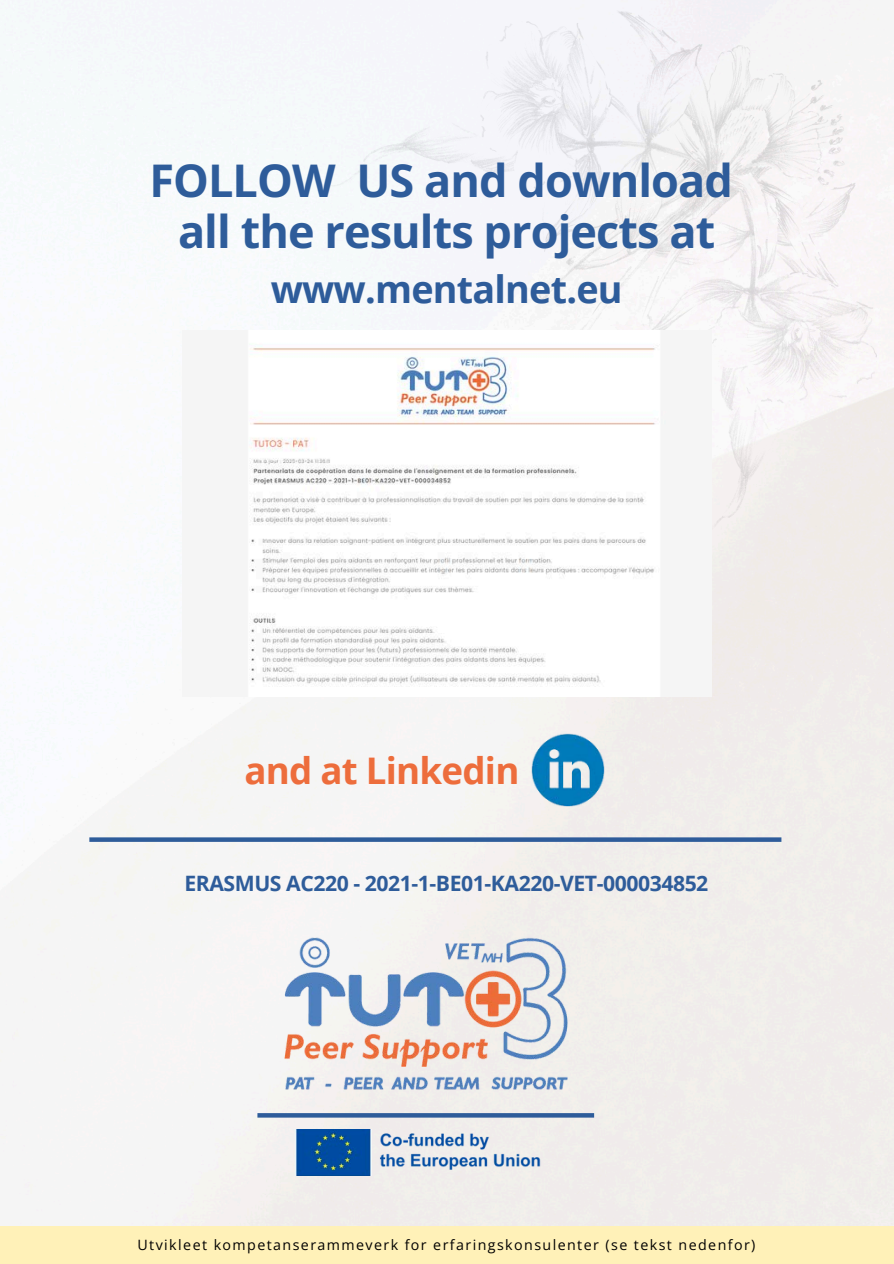
<style>
.page{position:relative;width:894px;height:1264px;background:#fff}
.page>*{position:absolute;margin:0;border:0;box-sizing:border-box;transform-origin:0 0}
.t1{font:700 45px/51.8px "Open Sans";letter-spacing:-.02em;color:#2e5c9a;text-align:center}
.t2{font:700 37.65px "Open Sans";letter-spacing:-.02em;color:#2e5c9a}
.t3{font:700 36.6px "Open Sans";letter-spacing:-.02em;color:#ed6d3c}
.t4{font:700 21.15px "Open Sans";letter-spacing:-.02em;color:#2e5c9a}
.t5{font:14.25px "Open Sans";letter-spacing:.1em;color:#000}
</style>
<div class="page">
<img style="left:0;top:568px;width:893px;height:657px">
<img style="left:330px;top:0;width:563px;height:568px">
<img style="left:257px;top:916px;width:337px;height:197px">
<img style="left:182px;top:330px;width:529px;height:366px">
<img style="left:531px;top:733px;width:73px;height:73px">
<svg style="left:89px;top:837px;width:692px;height:4px;background:#406aa2"></svg>
<img style="left:293px;top:1129px;width:265px;height:46px">
<svg style="left:257px;top:1113px;width:337px;height:4px"></svg>
<div style="left:0;top:1225px;width:893px;height:38px;background:#fff1b8"></div>
<p class="t1" style="left:149px;top:153px;width:585px">FOLLOW US and download all the results projects at</p>
<h1 class="t2" style="left:270px;top:262px;width:353px">www.mentalnet.eu</h1>
<h2 class="t3" style="left:244px;top:744px;width:276px">and at Linkedin</h2>
<p class="t4" style="left:184px;top:868px;width:525px">ERASMUS AC220 - 2021-1-BE01-KA220-VET-000034852</p>
<h2 class="t5" style="left:137px;top:1234px;width:619px">Utvikleet kompetanserammeverk for erfaringskonsulenter (se tekst nedenfor)</h2>
</div>
